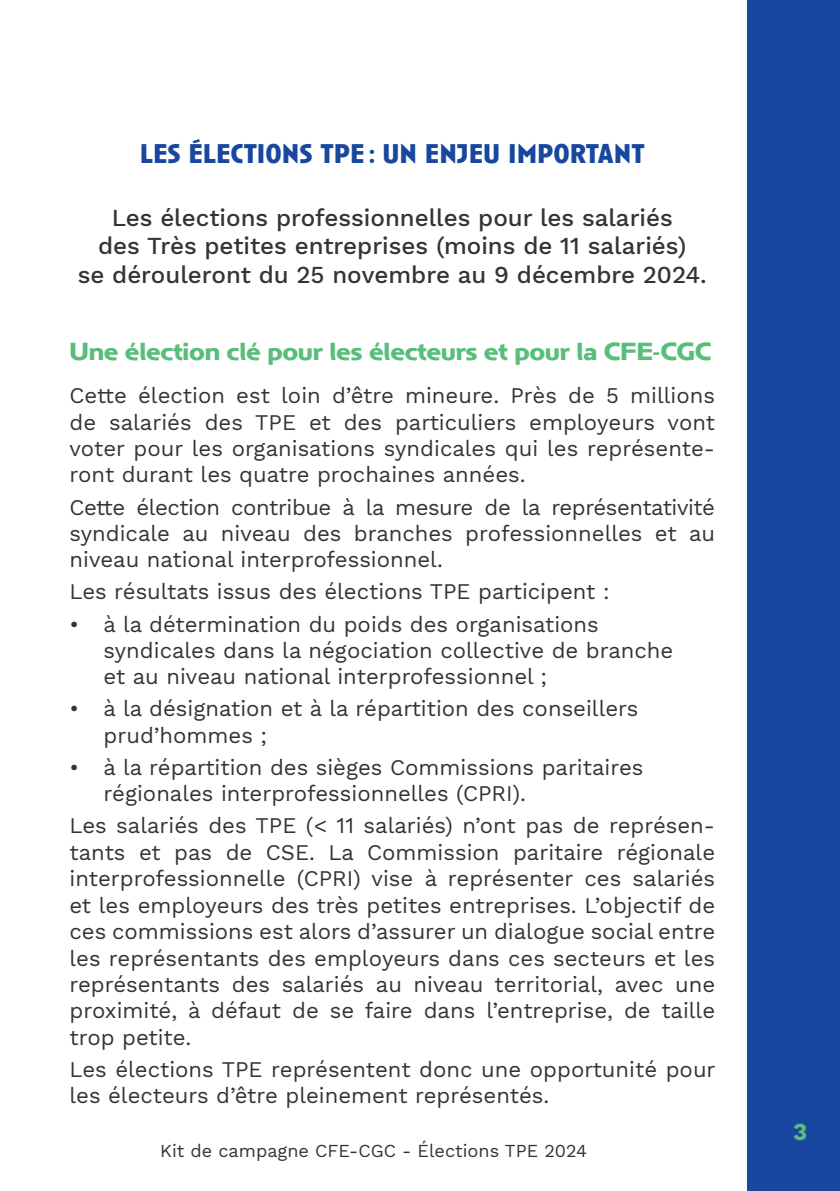
<style>
.page{position:relative;width:840px;height:1191px;background:#fff}
.page>*{position:absolute;margin:0;border:0;box-sizing:border-box;transform-origin:0 0}
.t1{font:700 28px "Anisette Pro";color:#17479e}
.t2{font:700 25.6px "Anisette Pro Petite";letter-spacing:-.02em;color:#59bd7b}
.t3{font:500 24px/28.8px "Work Sans";color:#353333;text-align:center}
.t4{font:700 24px "Work Sans";color:#59bd7b}
.t5{font:22px/26.4px "Work Sans";color:#353333}
.t6{font:18px "Work Sans";color:#353333}
</style>
<div class="page">
<div style="left:746px;top:0;width:93px;height:1191px;background:#17479e"></div>
<p class="t1" style="left:140px;top:134px;width:506px">LES ÉLECTIONS TPE : UN ENJEU IMPORTANT</p>
<p class="t3" style="left:78px;top:204px;width:630px">Les élections professionnelles pour les salariés<br>des Très petites entreprises (moins de 11 salariés)<br>se dérouleront du 25 novembre au 9 décembre 2024.</p>
<p class="t2" style="left:69px;top:333px;width:643px">Une élection clé pour les électeurs et pour la CFE-CGC</p>
<p class="t5" style="left:69px;top:383px;width:646px;text-align:justify">Cette élection est loin d’être mineure. Près de 5 millions de salariés des TPE et des particuliers employeurs vont voter pour les organisations syndicales qui les représente&shy;ront durant les quatre prochaines années.</p>
<p class="t5" style="left:69px;top:495px;width:646px;text-align:justify">Cette élection contribue à la mesure de la représentativité syndicale au niveau des branches professionnelles et au niveau national interprofessionnel.</p>
<p class="t5" style="left:69px;top:580px;width:541px">Les résultats issus des élections TPE participent :</p>
<p class="t5" style="left:103px;top:612px;width:571px;text-indent:-34px">• à la détermination du poids des organisations syndicales dans la négociation collective de branche et au niveau national interprofessionnel ;</p>
<p class="t5" style="left:103px;top:696px;width:536px;text-indent:-34px">• à la désignation et à la répartition des conseillers prud’hommes ;</p>
<p class="t5" style="left:103px;top:755px;width:541px;text-indent:-34px">• à la répartition des sièges Commissions paritaires régionales interprofessionnelles (CPRI).</p>
<p class="t5" style="left:69px;top:813px;width:646px;text-align:justify">Les salariés des TPE (&lt; 11 salariés) n’ont pas de représen&shy;tants et pas de CSE. La Commission paritaire régionale interprofessionnelle (CPRI) vise à représenter ces salariés et les employeurs des très petites entreprises. L’objectif de ces commissions est alors d’assurer un dialogue social entre les représentants des employeurs dans ces secteurs et les représentants des salariés au niveau territorial, avec une proximité, à défaut de se faire dans l’entreprise, de taille trop petite.</p>
<p class="t5" style="left:69px;top:1057px;width:647px">Les élections TPE représentent donc une opportunité pour les électeurs d’être pleinement représentés.</p>
<p class="t6" style="left:160px;top:1140px;width:428px">Kit de campagne CFE-CGC - Élections TPE 2024</p>
<p class="t4" style="left:792px;top:1118px;width:16px">3</p>
</div>
